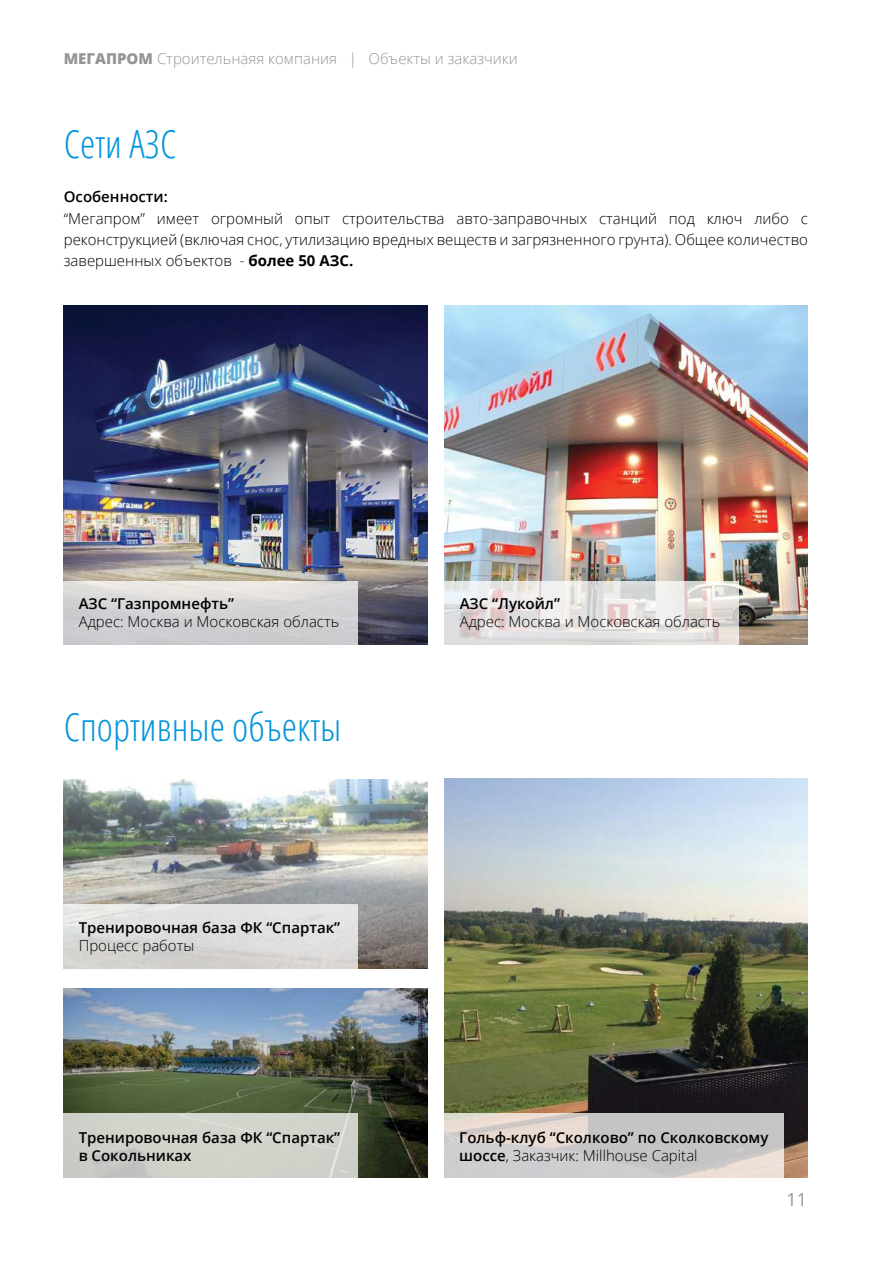
<style>
.page{position:relative;width:893px;height:1263px;background:#fff}
.page>*{position:absolute;margin:0;border:0;box-sizing:border-box;transform-origin:0 0}
.t1{font:300 condensed 39px "Open Sans";color:#0095da}
.t2{font:18px "Open Sans";color:#939598}
.t3{font:300 15px/21px "Open Sans";color:#000;text-align:justify}
.t4{font:600 15px/18px "Open Sans";color:#000}
.t5{font:300 15px "Open Sans";color:#939598}
.s1{font-weight:800}
.s2{font-weight:700}
.s3{font-weight:300}
</style>
<div class="page">
<img style="left:64px;top:306px;width:363px;height:338px">
<img style="left:444px;top:305px;width:364px;height:339px">
<div style="left:64px;top:581px;width:294px;height:63px;background:linear-gradient(to bottom,#e7e4e1,#c5c6cb)"></div>
<svg style="left:444px;top:581px;width:294px;height:63px;background:#e4e1e0"></svg>
<img style="left:64px;top:989px;width:363px;height:189px">
<img style="left:64px;top:779px;width:363px;height:189px">
<img style="left:444px;top:778px;width:364px;height:400px">
<svg style="left:64px;top:1114px;width:294px;height:64px;background:#ced1c9"></svg>
<div style="left:64px;top:904px;width:294px;height:64px;background:linear-gradient(to bottom,#e7e8e9,#d3d1ce)"></div>
<svg style="left:444px;top:1114px;width:340px;height:64px;background:#d0cccb"></svg>
<p class="t5" style="left:64px;top:48px;width:455px"><span class="s1">МЕГАПРОМ</span> Строительнаяя компания | Объекты и заказчики</p>
<h1 class="t1" style="left:64px;top:117px;width:114px">Сети АЗС</h1>
<p class="t4" style="left:64px;top:188px;width:106px">Особенности:</p>
<p class="t3" style="left:64px;top:207px;width:746px">“Мегапром” имеет огромный опыт строительства авто-заправочных станций под ключ либо с реконструкцией (включая снос, утилизацию вредных веществ и загрязненного грунта). Общее количество завершенных объектов - <span class="s2">более 50 АЗС.</span></p>
<p class="t4" style="left:79px;top:595px;width:157px">АЗС “Газпромнефть”</p>
<p class="t3" style="left:79px;top:611px;width:262px">Адрес: Москва и Московская область</p>
<h1 class="t1" style="left:64px;top:700px;width:279px">Спортивные объекты</h1>
<p class="t4" style="left:79px;top:918px;width:263px">Тренировочная база ФК “Спартак”</p>
<p class="t3" style="left:79px;top:934px;width:117px">Процесс работы</p>
<p class="t4" style="left:79px;top:1128px;width:263px">Тренировочная база ФК “Спартак” в Сокольниках</p>
<p class="t4" style="left:460px;top:595px;width:102px">АЗС “Лукойл”</p>
<p class="t3" style="left:460px;top:611px;width:262px">Адрес: Москва и Московская область</p>
<p class="t4" style="left:459px;top:1128px;width:311px">Гольф-клуб “Сколково” по Сколковскому шоссе<span class="s3">, Заказчик: Millhouse Capital</span></p>
<p class="t2" style="left:787px;top:1187px;width:22px">11</p>
</div>
